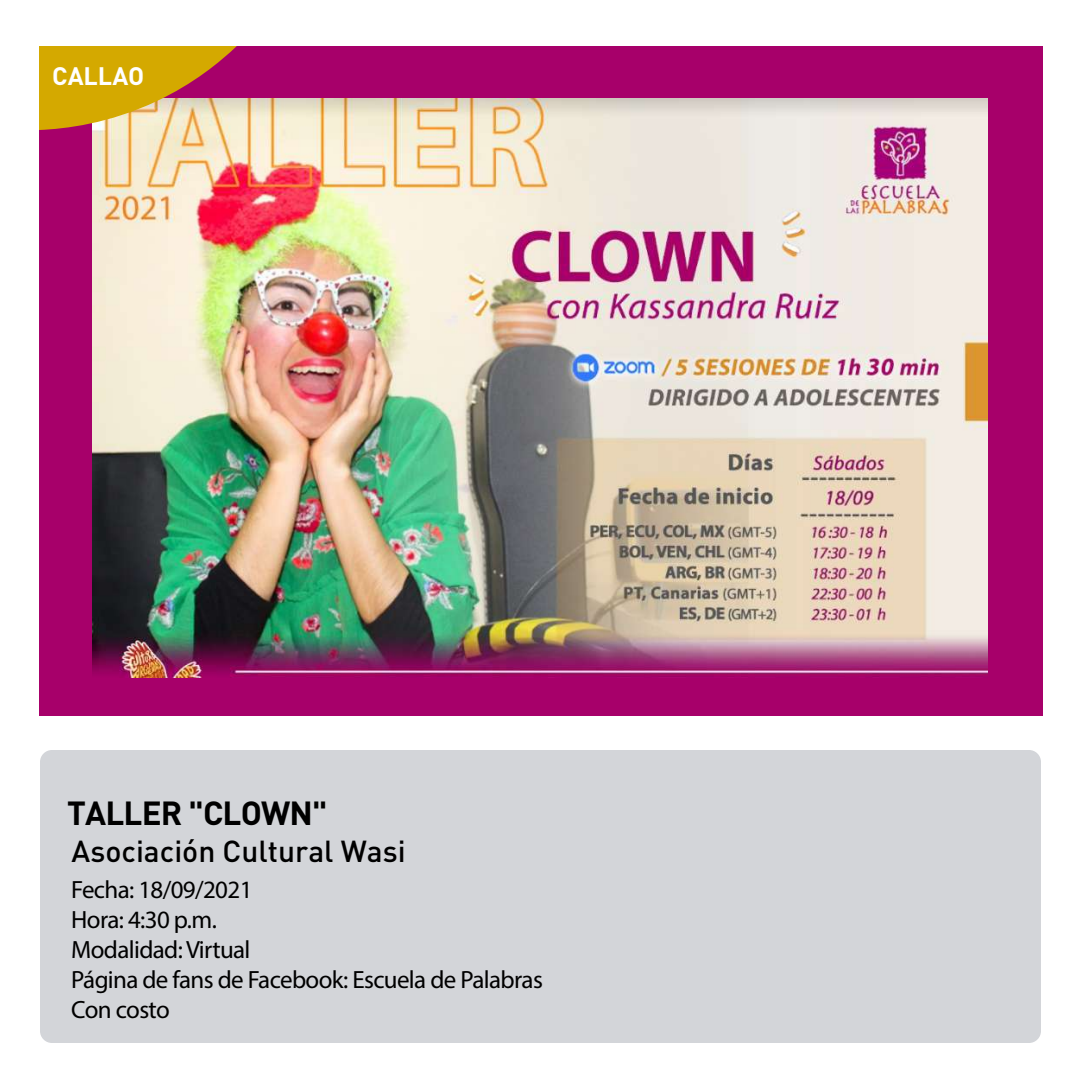
<style>
.page{position:relative;width:1080px;height:1080px;background:#fff}
.page>*{position:absolute;margin:0;border:0;box-sizing:border-box;transform-origin:0 0}
.t1{font:700 33px "DIN";letter-spacing:-.025em;color:#000}
.t2{font:500 30px "DIN";color:#000}
.t3{font:25px/30px "Myriad Pro";letter-spacing:-.025em;color:#000}
.t4{font:700 25px "DIN";color:#fff}
</style>
<div class="page">
<div style="left:40px;top:750px;width:1001px;height:293px;background:#d3d5d9;border-radius:12px"></div>
<div style="left:39px;top:46px;width:1004px;height:670px;background:#a7006a"></div>
<img style="left:92px;top:98px;width:896px;height:579px">
<svg style="left:39px;top:46px;width:198px;height:84px;background:#d4a134"></svg>
<p class="t4" style="left:52px;top:60px;width:94px">CALLAO</p>
<h1 class="t1" style="left:67px;top:792px;width:262px">TALLER "CLOWN"</h1>
<p class="t2" style="left:72px;top:832px;width:336px">Asociación Cultural Wasi</p>
<p class="t3" style="left:71px;top:874px;width:473px">Fecha: 18/09/2021<br>Hora: 4:30 p.m.<br>Modalidad: Virtual<br>Página de fans de Facebook: Escuela de Palabras<br>Con costo</p>
</div>
